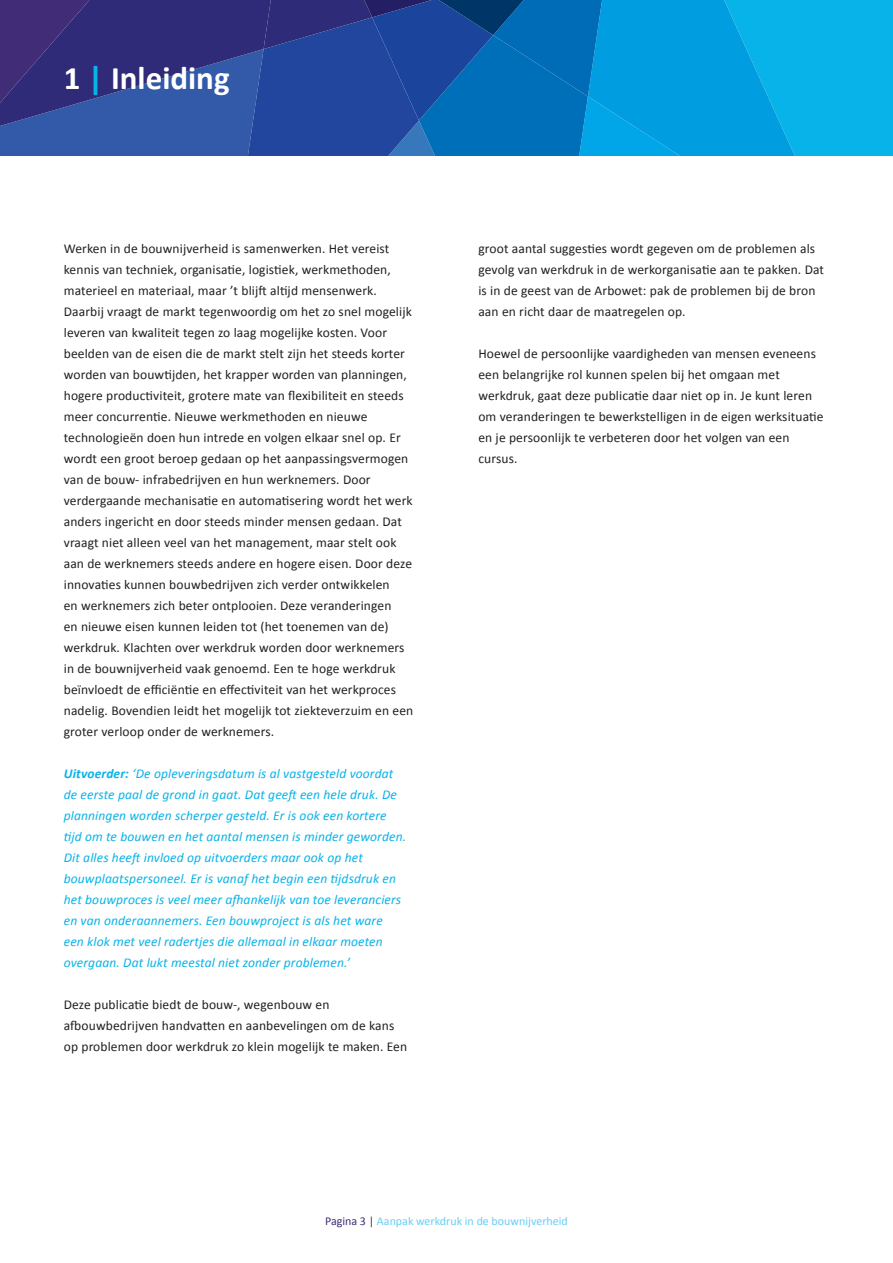
<style>
.page{position:relative;width:893px;height:1263px;background:#fff}
.page>*{position:absolute;margin:0;border:0;box-sizing:border-box;transform-origin:0 0}
.t1{font:700 33px "Calibri";color:#fff}
.t2{font:13.5px/21px "Calibri";letter-spacing:.01em;color:#231f20}
.t3{font:italic 13.5px/21px "Calibri";letter-spacing:.01em;color:#07b3e9}
.t4{font:12px "Calibri";color:#67cef5}
.s1{color:#07b3e9}
.s2{font-weight:700}
.s3{color:#402c77}
</style>
<div class="page">
<svg style="left:0;top:0;width:893px;height:155px;background:#176ab3"></svg>
<h1 class="t1" style="left:64px;top:54px;width:167px">1 <span class="s1">|</span> Inleiding</h1>
<p class="t2" style="left:64px;top:237px;width:351px">Werken in de bouwnijverheid is samenwerken. Het vereist kennis van techniek, organisatie, logistiek, werkmethoden, materieel en materiaal, maar ’t blijft altijd mensenwerk.<br>Daarbij vraagt de markt tegenwoordig om het zo snel mogelijk leveren van kwaliteit tegen zo laag mogelijke kosten. Voor beelden van de eisen die de markt stelt zijn het steeds korter worden van bouwtijden, het krapper worden van planningen, hogere productiviteit, grotere mate van flexibiliteit en steeds meer concurrentie. Nieuwe werkmethoden en nieuwe technologieën doen hun intrede en volgen elkaar snel op. Er wordt een groot beroep gedaan op het aanpassingsvermogen van de bouw- infrabedrijven en hun werknemers. Door verdergaande mechanisatie en automatisering wordt het werk anders ingericht en door steeds minder mensen gedaan. Dat vraagt niet alleen veel van het management, maar stelt ook aan de werknemers steeds andere en hogere eisen. Door deze innovaties kunnen bouwbedrijven zich verder ontwikkelen<br>en werknemers zich beter ontplooien. Deze veranderingen<br>en nieuwe eisen kunnen leiden tot (het toenemen van de) werkdruk. Klachten over werkdruk worden door werknemers in de bouwnijverheid vaak genoemd. Een te hoge werkdruk beïnvloedt de efficiëntie en effectiviteit van het werkproces nadelig. Bovendien leidt het mogelijk tot ziekteverzuim en een groter verloop onder de werknemers.</p>
<p class="t3" style="left:64px;top:762px;width:344px"><span class="s2">Uitvoerder:</span> ‘De opleveringsdatum is al vastgesteld voordat de eerste paal de grond in gaat. Dat geeft een hele druk. De planningen worden scherper gesteld. Er is ook een kortere tijd om te bouwen en het aantal mensen is minder geworden.<br>Dit alles heeft invloed op uitvoerders maar ook op het bouwplaatspersoneel. Er is vanaf het begin een tijdsdruk en het bouwproces is veel meer afhankelijk van toe leveranciers en van onderaannemers. Een bouwproject is als het ware een klok met veel radertjes die allemaal in elkaar moeten overgaan. Dat lukt meestal niet zonder problemen.’</p>
<p class="t2" style="left:64px;top:994px;width:345px">Deze publicatie biedt de bouw-, wegenbouw en afbouwbedrijven handvatten en aanbevelingen om de kans op problemen door werkdruk zo klein mogelijk te maken. Een</p>
<p class="t2" style="left:478px;top:238px;width:347px">groot aantal suggesties wordt gegeven om de problemen als gevolg van werkdruk in de werkorganisatie aan te pakken. Dat is in de geest van de Arbowet: pak de problemen bij de bron aan en richt daar de maatregelen op.</p>
<p class="t2" style="left:478px;top:343px;width:347px">Hoewel de persoonlijke vaardigheden van mensen eveneens een belangrijke rol kunnen spelen bij het omgaan met werkdruk, gaat deze publicatie daar niet op in. Je kunt leren om veranderingen te bewerkstelligen in de eigen werksituatie en je persoonlijk te verbeteren door het volgen van een cursus.</p>
<p class="t4" style="left:325px;top:1213px;width:244px"><span class="s3">Pagina 3 |</span> Aanpak werkdruk in de bouwnijverheid</p>
</div>
